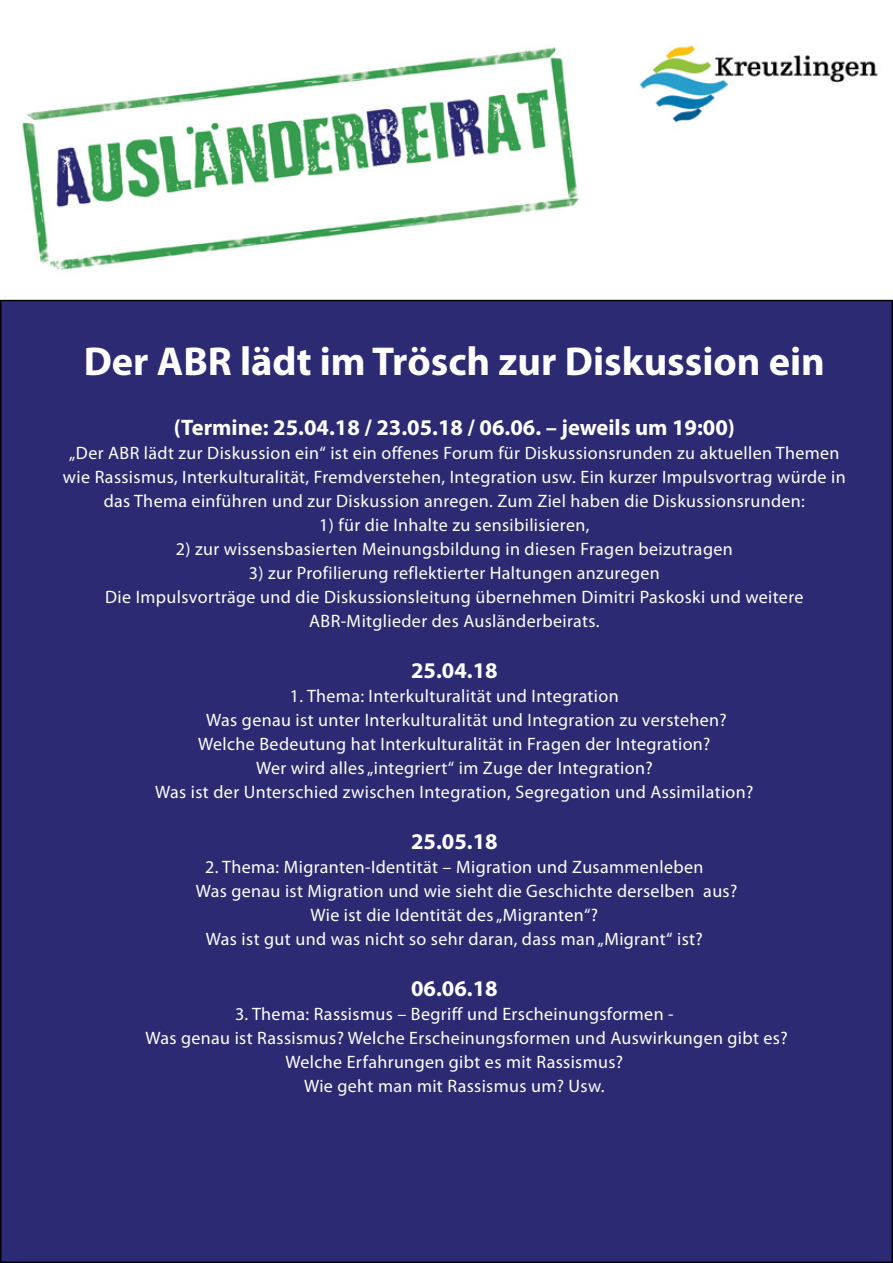
<style>
.page{position:relative;width:893px;height:1263px;background:#fff}
.page>*{position:absolute;margin:0;border:0;box-sizing:border-box;transform-origin:0 0}
.t1{font:700 40.5px "Myriad Pro";color:#fff}
.t2{font:700 22.5px "Myriad Pro";color:#fff}
.t3{font:18px/24px "Myriad Pro";letter-spacing:.02em;color:#fff;text-align:center}
</style>
<div class="page">
<img style="left:22px;top:45px;width:856px;height:225px">
<div style="left:1px;top:301px;width:891px;height:961px;background:#2c2a73"></div>
<h1 class="t1" style="left:84px;top:335px;width:743px">Der ABR lädt im Trösch zur Diskussion ein</h1>
<p class="t2" style="left:174px;top:412px;width:563px">(Termine: 25.04.18 / 23.05.18 / 06.06. – jeweils um 19:00)</p>
<p class="t3" style="left:63px;top:440px;width:784px">„Der ABR lädt zur Diskussion ein“ ist ein offenes Forum für Diskussionsrunden zu aktuellen Themen wie Rassismus, Interkulturalität, Fremdverstehen, Integration usw. Ein kurzer Impulsvortrag würde in das Thema einführen und zur Diskussion anregen. Zum Ziel haben die Diskussionsrunden:</p>
<p class="t3" style="left:319px;top:512px;width:272px">1) für die Inhalte zu sensibilisieren,</p>
<p class="t3" style="left:176px;top:536px;width:558px">2) zur wissensbasierten Meinungsbildung in diesen Fragen beizutragen</p>
<p class="t3" style="left:105px;top:560px;width:700px">3) zur Profilierung reflektierter Haltungen anzuregen<br>Die Impulsvorträge und die Diskussionsleitung übernehmen Dimitri Paskoski und weitere<br>ABR-Mitglieder des Ausländerbeirats.</p>
<p class="t2" style="left:411px;top:655px;width:88px">25.04.18</p>
<p class="t3" style="left:290px;top:683px;width:330px">1. Thema: Interkulturalität und Integration</p>
<p class="t3" style="left:206px;top:707px;width:522px">Was genau ist unter Interkulturalität und Integration zu verstehen?</p>
<p class="t3" style="left:198px;top:731px;width:514px">Welche Bedeutung hat Interkulturalität in Fragen der Integration?</p>
<p class="t3" style="left:256px;top:755px;width:398px">Wer wird alles „integriert“ im Zuge der Integration?</p>
<p class="t3" style="left:155px;top:779px;width:600px">Was ist der Unterschied zwischen Integration, Segregation und Assimilation?</p>
<p class="t2" style="left:411px;top:826px;width:88px">25.05.18</p>
<p class="t3" style="left:205px;top:854px;width:500px">2. Thema: Migranten-Identität – Migration und Zusammenleben</p>
<p class="t3" style="left:196px;top:878px;width:543px">Was genau ist Migration und wie sieht die Geschichte derselben aus?</p>
<p class="t3" style="left:310px;top:902px;width:289px">Wie ist die Identität des „Migranten“?</p>
<p class="t3" style="left:206px;top:926px;width:498px">Was ist gut und was nicht so sehr daran, dass man „Migrant“ ist?</p>
<p class="t2" style="left:411px;top:973px;width:88px">06.06.18</p>
<p class="t3" style="left:235px;top:1001px;width:440px">3. Thema: Rassismus – Begriff und Erscheinungsformen -</p>
<p class="t3" style="left:145px;top:1025px;width:644px">Was genau ist Rassismus? Welche Erscheinungsformen und Auswirkungen gibt es?</p>
<p class="t3" style="left:285px;top:1049px;width:339px">Welche Erfahrungen gibt es mit Rassismus?</p>
<p class="t3" style="left:304px;top:1073px;width:302px">Wie geht man mit Rassismus um? Usw.</p>
</div>
